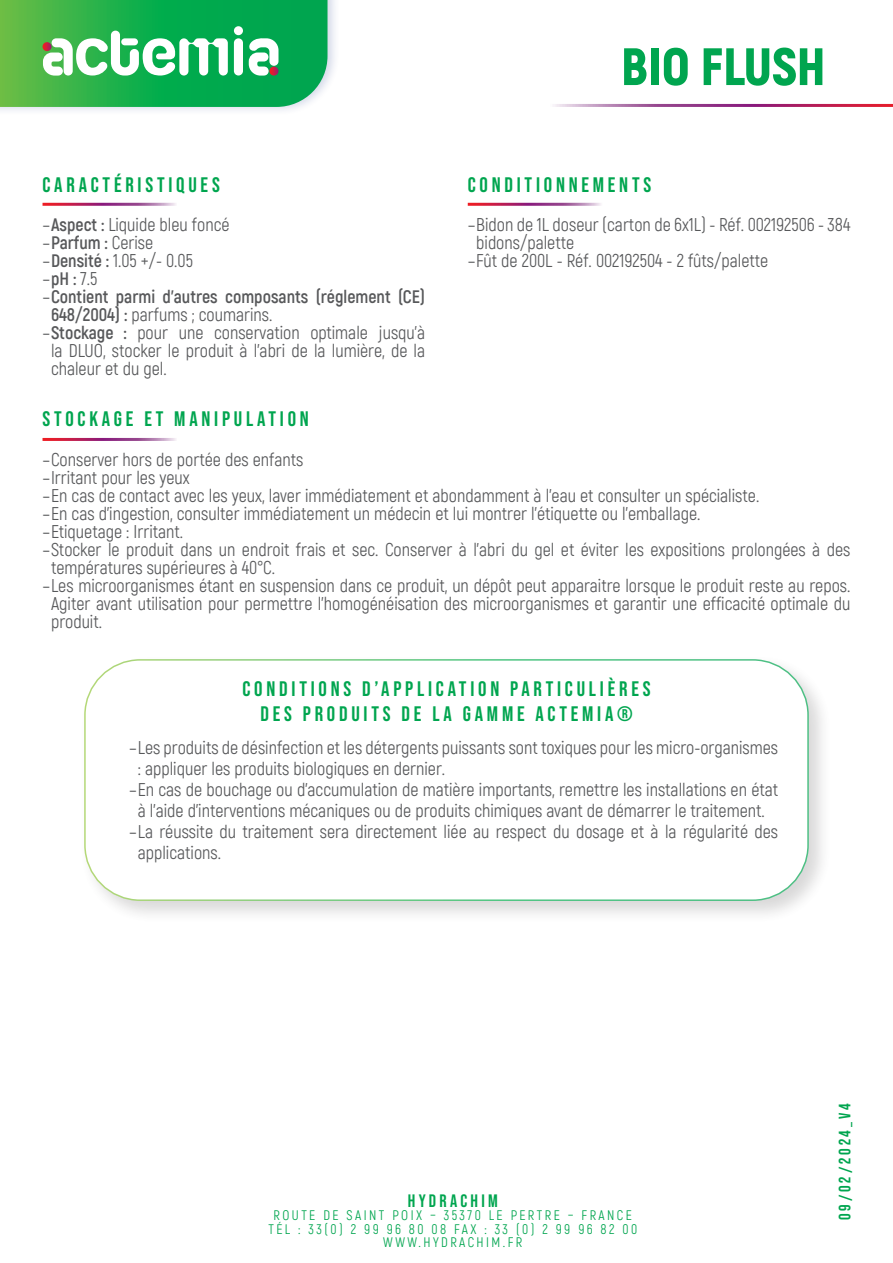
<style>
.page{position:relative;width:893px;height:1263px;background:#fff}
.page>*{position:absolute;margin:0;border:0;box-sizing:border-box;transform-origin:0 0}
.t1{font:900 52.5px "Akrobat";letter-spacing:-.005em;color:#00a54f}
.t2{font:700 21px/25.5px "Bebas Neue Pro";letter-spacing:.18em;color:#00a54f;text-align:center}
.t3{font:18px "Akrobat";color:#57585a}
.t4{font:700 18px "Akrobat";color:#57585a}
.t5{font:700 18px "Bebas Neue Pro";letter-spacing:.18em;color:#00a54f}
.t6{font:700 16.5px "Bebas Neue Pro";letter-spacing:.18em;color:#00a54f}
.t7{font:13.5px/13.5px "Akrobat";letter-spacing:.18em;color:#00a54f;text-align:center}
.s1{font-weight:700}
.s2{font-weight:400}
</style>
<div class="page">
<div style="left:79px;top:654px;width:753px;height:270px;background:#231f20;opacity:.25"></div>
<div style="left:85px;top:660px;width:723px;height:240px;background:#fff;border-radius:55px"></div>
<div style="left:84px;top:659px;width:725px;height:242px;border:2px solid #fff;border-radius:55px"></div>
<div style="left:0;top:0;width:340px;height:117px;background:#253f8e;opacity:.2"></div>
<svg style="left:0;top:0;width:327px;height:107px;background:#41ba68"></svg>
<p class="t2" style="left:43px;top:172px;width:179px">CARACTÉRISTIQUES</p>
<p class="t3" style="left:43px;top:214px;width:189px">–<span class="s1">Aspect :</span> Liquide bleu foncé</p>
<p class="t3" style="left:43px;top:232px;width:112px">–<span class="s1">Parfum :</span> Cerise</p>
<p class="t3" style="left:43px;top:250px;width:152px">–<span class="s1">Densité :</span> 1.05 +/- 0.05</p>
<p class="t3" style="left:43px;top:268px;width:56px">–<span class="s1">pH :</span> 7.5</p>
<p class="t4" style="left:43px;top:285px;width:384px"><span class="s2">–</span>Contient parmi d’autres composants (réglement (CE)</p>
<p class="t3" style="left:51px;top:304px;width:223px"><span class="s1">648/2004) :</span> parfums ; coumarins.</p>
<p class="t3" style="left:43px;top:322px;width:384px">–<span class="s1">Stockage :</span> pour une conservation optimale jusqu’à</p>
<p class="t3" style="left:51px;top:340px;width:376px">la DLUO, stocker le produit à l’abri de la lumière, de la</p>
<p class="t3" style="left:51px;top:358px;width:117px">chaleur et du gel.</p>
<h1 class="t1" style="left:621px;top:33px;width:206px">BIO FLUSH</h1>
<p class="t2" style="left:468px;top:172px;width:185px">CONDITIONNEMENTS</p>
<p class="t3" style="left:468px;top:214px;width:384px">–Bidon de 1L doseur (carton de 6x1L) - Réf. 002192506 - 384</p>
<p class="t3" style="left:476px;top:232px;width:99px">bidons/palette</p>
<p class="t3" style="left:468px;top:250px;width:302px">–Fût de 200L - Réf. 002192504 - 2 fûts/palette</p>
<p class="t2" style="left:43px;top:406px;width:268px">STOCKAGE ET MANIPULATION</p>
<p class="t3" style="left:43px;top:449px;width:262px">–Conserver hors de portée des enfants</p>
<p class="t3" style="left:43px;top:467px;width:149px">–Irritant pour les yeux</p>
<p class="t3" style="left:43px;top:485px;width:718px">–En cas de contact avec les yeux, laver immédiatement et abondamment à l’eau et consulter un spécialiste.</p>
<p class="t3" style="left:43px;top:503px;width:659px">–En cas d’ingestion, consulter immédiatement un médecin et lui montrer l’étiquette ou l’emballage.</p>
<p class="t3" style="left:43px;top:521px;width:142px">–Etiquetage : Irritant.</p>
<p class="t3" style="left:43px;top:539px;width:809px">–Stocker le produit dans un endroit frais et sec. Conserver à l’abri du gel et éviter les expositions prolongées à des</p>
<p class="t3" style="left:51px;top:557px;width:225px">températures supérieures à 40°C.</p>
<p class="t3" style="left:43px;top:575px;width:809px">–Les microorganismes étant en suspension dans ce produit, un dépôt peut apparaitre lorsque le produit reste au repos.</p>
<p class="t3" style="left:51px;top:593px;width:801px">Agiter avant utilisation pour permettre l’homogénéisation des microorganismes et garantir une efficacité optimale du</p>
<p class="t3" style="left:51px;top:611px;width:53px">produit.</p>
<p class="t2" style="left:242px;top:675px;width:409px">CONDITIONS D’APPLICATION PARTICULIÈRES<br>DES PRODUITS DE LA GAMME ACTEMIA®</p>
<p class="t3" style="left:129px;top:737px;width:650px">–Les produits de désinfection et les détergents puissants sont toxiques pour les micro-organismes</p>
<p class="t3" style="left:138px;top:758px;width:309px">: appliquer les produits biologiques en dernier.</p>
<p class="t3" style="left:129px;top:779px;width:650px">–En cas de bouchage ou d’accumulation de matière importants, remettre les installations en état</p>
<p class="t3" style="left:138px;top:800px;width:628px">à l’aide d’interventions mécaniques ou de produits chimiques avant de démarrer le traitement.</p>
<p class="t3" style="left:129px;top:821px;width:650px">–La réussite du traitement sera directement liée au respect du dosage et à la régularité des</p>
<p class="t3" style="left:138px;top:842px;width:85px">applications.</p>
<p class="t5" style="left:408px;top:1190px;width:91px">HYDRACHIM</p>
<p class="t7" style="left:268px;top:1208px;width:370px">ROUTE DE SAINT POIX – 35370 LE PERTRE – FRANCE<br>TÉL : 33(0) 2 99 96 80 08 FAX : 33 (0) 2 99 96 82 00<br>WWW.HYDRACHIM.FR</p>
<p class="t6" style="left:835px;top:1220px;width:119px;rotate:-90deg">09/02/2024_V4</p>
</div>
